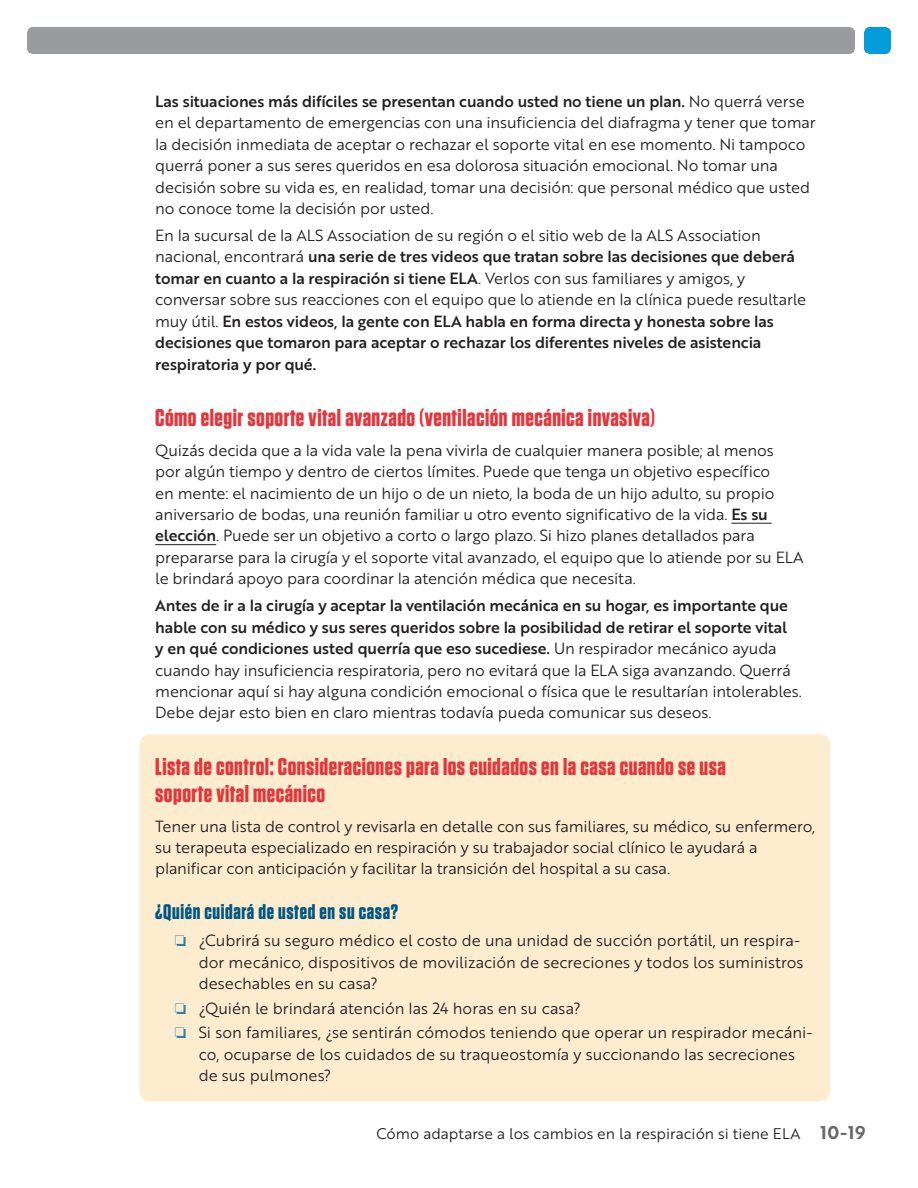
<style>
.page{position:relative;width:918px;height:1188px;background:#fff}
.page>*{position:absolute;margin:0;border:0;box-sizing:border-box;transform-origin:0 0}
.t1{font:700 24px/27px "Tungsten";letter-spacing:.02em;color:#e1373d}
.t2{font:700 21px "Tungsten";letter-spacing:.03em;color:#005882}
.t3{font:15.75px/21.5px "Brother 1816 Book";letter-spacing:-.005em;color:#231f20}
.t4{font:15.75px/21.5px "Brother 1816 Medium";letter-spacing:-.005em;color:#231f20}
.t5{font:15px "Brother 1816 Book";color:#231f20}
.s1{font-family:"Brother 1816 Book"}
.s2{font-family:"Brother 1816 Medium"}
.s3{color:#2c82a8}
.s4{font-family:"Brother 1816 Bold";font-size:18px;color:#69696c}
</style>
<div class="page">
<div style="left:27px;top:27px;width:828px;height:27px;background:#999b9e;border-radius:6px"></div>
<div style="left:864px;top:27px;width:27px;height:27px;background:#009cdc;border-radius:6px"></div>
<div style="left:140px;top:734px;width:690px;height:368px;background:#feeccf;border-radius:11px"></div>
<hr style="left:731px;top:523px;width:41px;height:1px;background:#231f20">
<hr style="left:155px;top:544px;width:61px;height:1px;background:#231f20">
<p class="t4" style="left:155px;top:92px;width:651px">Las situaciones más difíciles se presentan cuando usted no tiene un plan. <span class="s1">No querrá verse</span></p>
<p class="t3" style="left:155px;top:112px;width:662px">en el departamento de emergencias con una insuficiencia del diafragma y tener que tomar la decisión inmediata de aceptar o rechazar el soporte vital en ese momento . Ni tampoco querrá poner a sus seres queridos en esa dolorosa situación emocional . No tomar una decisión sobre su vida es, en realidad, tomar una decisión: que personal médico que usted no conoce tome la decisión por usted .</p>
<p class="t3" style="left:155px;top:224px;width:607px">En la sucursal de la ALS Association de su región o el sitio web de la ALS Association</p>
<p class="t4" style="left:155px;top:247px;width:641px"><span class="s1">nacional, encontrará</span> una serie de tres videos que tratan sobre las decisiones que deberá tomar en cuanto a la respiración si tiene ELA <span class="s1">. Verlos con sus familiares y amigos, y</span></p>
<p class="t3" style="left:155px;top:289px;width:652px">conversar sobre sus reacciones con el equipo que lo atiende en la clínica puede resultarle</p>
<p class="t4" style="left:155px;top:312px;width:620px"><span class="s1">muy útil .</span> En estos videos, la gente con ELA habla en forma directa y honesta sobre las decisiones que tomaron para aceptar o rechazar los diferentes niveles de asistencia respiratoria y por qué.</p>
<h1 class="t1" style="left:155px;top:405px;width:501px">Cómo elegir soporte vital avanzado (ventilación mecánica invasiva)</h1>
<p class="t3" style="left:155px;top:439px;width:650px">Quizás decida que a la vida vale la pena vivirla de cualquier manera posible; al menos<br>por algún tiempo y dentro de ciertos límites . Puede que tenga un objetivo específico<br>en mente: el nacimiento de un hijo o de un nieto, la boda de un hijo adulto, su propio aniversario de bodas, una reunión familiar u otro evento significativo de la vida . <span class="s2">Es su elección</span> . Puede ser un objetivo a corto o largo plazo . Si hizo planes detallados para prepararse para la cirugía y el soporte vital avanzado, el equipo que lo atiende por su ELA le brindará apoyo para coordinar la atención médica que necesita .</p>
<p class="t4" style="left:155px;top:596px;width:634px;text-align:justify">Antes de ir a la cirugía y aceptar la ventilación mecánica en su hogar, es importante que hable con su médico y sus seres queridos sobre la posibilidad de retirar el soporte vital y en qué condiciones usted querría que eso sucediese. <span class="s1">Un respirador mecánico ayuda</span></p>
<p class="t3" style="left:155px;top:659px;width:648px">cuando hay insuficiencia respiratoria, pero no evitará que la ELA siga avanzando . Querrá mencionar aquí si hay alguna condición emocional o física que le resultarían intolerables .<br>Debe dejar esto bien en claro mientras todavía pueda comunicar sus deseos .</p>
<h1 class="t1" style="left:155px;top:754px;width:572px">Lista de control: Consideraciones para los cuidados en la casa cuando se usa soporte vital mecánico</h1>
<p class="t3" style="left:155px;top:815px;width:661px">Tener una lista de control y revisarla en detalle con sus familiares, su médico, su enfermero, su terapeuta especializado en respiración y su trabajador social clínico le ayudará a planificar con anticipación y facilitar la transición del hospital a su casa .</p>
<h2 class="t2" style="left:155px;top:901px;width:244px">¿Quién cuidará de usted en su casa?</h2>
<p class="t3" style="left:199px;top:930px;width:606px;text-indent:-24px"><span class="s3">❏</span> ¿Cubrirá su seguro médico el costo de una unidad de succión portátil, un respira&shy;dor mecánico, dispositivos de movilización de secreciones y todos los suministros desechables en su casa?</p>
<p class="t3" style="left:175px;top:996px;width:639px;line-height:24.5px"><span class="s3">❏</span> ¿Quién le brindará atención las 24 horas en su casa?<br><span class="s3">❏</span> Si son familiares, ¿se sentirán cómodos teniendo que operar un respirador mecáni-</p>
<p class="t3" style="left:199px;top:1043px;width:598px">co, ocuparse de los cuidados de su traqueostomía y succionando las secreciones de sus pulmones?</p>
<p class="t5" style="left:376px;top:1124px;width:491px">Cómo adaptarse a los cambios en la respiración si tiene ELA <span class="s4">10-19</span></p>
</div>
